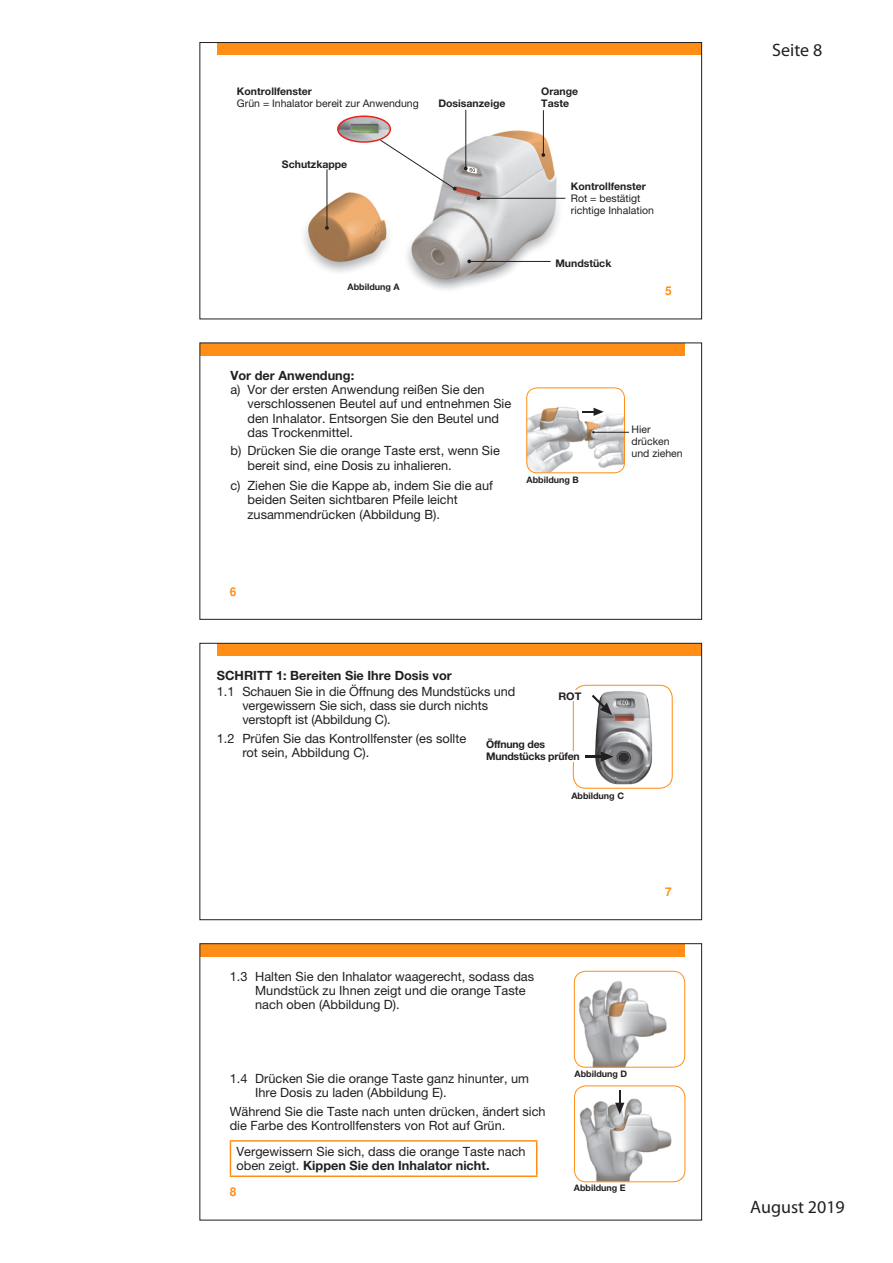
<style>
.page{position:relative;width:893px;height:1263px;background:#fff}
.page>*{position:absolute;margin:0;border:0;box-sizing:border-box;transform-origin:0 0}
.t1{font:18px "Myriad Pro";color:#231f20}
.t2{font:12.75px/14.2px "Helvetica Neue LT Pro";color:#231f20}
.t3{font:700 12.75px "Helvetica Neue LT Pro";color:#231f20}
.t4{font:700 12px "Nimbus San LOT";color:#ff8e16}
.t5{font:10.5px/12px "Helvetica Neue LT Pro";color:#231f20}
.t6{font:700 10.5px/12px "Helvetica Neue LT Pro";color:#231f20}
.t7{font:700 10.5px/12px "Helvetica Neue LT Pro";letter-spacing:-.02em;color:#231f20}
.t8{font:700 10.5px "Helvetica Neue LT Pro";color:#231f20;scale:1.04 1}
.t9{font:700 9px "Helvetica Neue LT Pro";color:#231f20}
.s1{font-weight:700}
</style>
<div class="page">
<div style="left:200px;top:944px;width:485px;height:12px;background:#ff8e16"></div>
<hr style="left:230px;top:1140px;width:307px;height:2px;background:#ff8e16">
<hr style="left:230px;top:1142px;width:1px;height:33px;background:#ff8e16">
<hr style="left:536px;top:1142px;width:1px;height:33px;background:#ff8e16">
<hr style="left:230px;top:1175px;width:307px;height:2px;background:#ff8e16">
<svg style="left:574px;top:1085px;width:112px;height:98px"></svg>
<img style="left:574px;top:971px;width:111px;height:96px">
<div style="left:574px;top:971px;width:111px;height:97px;border:1px solid #ff8e16;border-radius:12px"></div>
<div style="left:200px;top:943px;width:502px;height:277px;border:1px solid #231f20"></div>
<div style="left:217px;top:643px;width:485px;height:13px;background:#ff8e16"></div>
<svg style="left:572px;top:684px;width:101px;height:105px"></svg>
<div style="left:200px;top:643px;width:502px;height:277px;border:1px solid #231f20"></div>
<div style="left:200px;top:343px;width:485px;height:13px;background:#ff8e16"></div>
<img style="left:527px;top:389px;width:97px;height:84px">
<div style="left:526px;top:387px;width:99px;height:86px;border:1px solid #ff8e16;border-radius:10px"></div>
<svg style="left:582px;top:408px;width:22px;height:8px"></svg>
<hr style="left:593px;top:432px;width:36px;height:1px;background:#231f20">
<img style="left:304px;top:128px;width:262px;height:162px">
<hr style="left:327px;top:169px;width:1px;height:58px;background:#231f20">
<svg style="left:325px;top:226px;width:4px;height:4px"></svg>
<hr style="left:465px;top:110px;width:1px;height:57px;background:#231f20">
<hr style="left:543px;top:110px;width:1px;height:44px;background:#231f20">
<svg style="left:541px;top:153px;width:4px;height:4px"></svg>
<hr style="left:470px;top:261px;width:81px;height:1px;background:#231f20">
<svg style="left:467px;top:259px;width:4px;height:4px"></svg>
<hr style="left:479px;top:198px;width:86px;height:1px;background:#231f20">
<svg style="left:464px;top:166px;width:13px;height:8px"></svg>
<img style="left:338px;top:116px;width:52px;height:26px">
<div style="left:337px;top:115px;width:54px;height:28px;border:2px solid #e72419;border-radius:50%"></div>
<svg style="left:380px;top:140px;width:77px;height:51px"></svg>
<div style="left:217px;top:43px;width:485px;height:12px;background:#ff8e16"></div>
<div style="left:200px;top:42px;width:502px;height:277px;border:1px solid #231f20"></div>
<p class="t6" style="left:237px;top:85px;width:77px">Kontrollfenster</p>
<p class="t5" style="left:237px;top:97px;width:183px">Grün = Inhalator bereit zur Anwendung</p>
<p class="t6" style="left:282px;top:158px;width:67px">Schutzkappe</p>
<p class="t6" style="left:438px;top:97px;width:69px">Dosisanzeige</p>
<p class="t9" style="left:348px;top:282px;width:54px">Abbildung A</p>
<p class="t6" style="left:541px;top:85px;width:38px">Orange<br>Taste</p>
<p class="t6" style="left:571px;top:180px;width:77px">Kontrollfenster</p>
<p class="t5" style="left:571px;top:192px;width:85px">Rot = bestätigt richtige Inhalation</p>
<p class="t6" style="left:555px;top:257px;width:58px">Mundstück</p>
<p class="t4" style="left:665px;top:284px;width:8px">5</p>
<p class="t3" style="left:230px;top:367px;width:125px">Vor der Anwendung:</p>
<p class="t2" style="left:247px;top:382px;width:265px;text-indent:-17px">a) Vor der ersten Anwendung reißen Sie den verschlossenen Beutel auf und entnehmen Sie den Inhalator. Entsorgen Sie den Beutel und das Trockenmittel.</p>
<p class="t2" style="left:247px;top:443px;width:254px;text-indent:-17px">b) Drücken Sie die orange Taste erst, wenn Sie bereit sind, eine Dosis zu inhalieren.</p>
<p class="t2" style="left:247px;top:478px;width:247px;text-indent:-17px">c) Ziehen Sie die Kappe ab, indem Sie die auf beiden Seiten sichtbaren Pfeile leicht zusammendrücken (Abbildung B).</p>
<p class="t9" style="left:527px;top:474px;width:54px">Abbildung B</p>
<p class="t4" style="left:230px;top:584px;width:8px">6</p>
<p class="t5" style="left:631px;top:423px;width:53px">Hier drücken und ziehen</p>
<p class="t3" style="left:217px;top:668px;width:236px">SCHRITT 1: Bereiten Sie Ihre Dosis vor</p>
<p class="t2" style="left:242px;top:684px;width:274px;text-indent:-26px">1.1 Schauen Sie in die Öffnung des Mundstücks und vergewissern Sie sich, dass sie durch nichts verstopft ist (Abbildung C).</p>
<p class="t2" style="left:242px;top:731px;width:225px;text-indent:-26px">1.2 Prüfen Sie das Kontrollfenster (es sollte rot sein, Abbildung C).</p>
<p class="t7" style="left:486px;top:738px;width:95px">Öffnung des<br>Mundstücks prüfen</p>
<p class="t9" style="left:571px;top:790px;width:54px">Abbildung C</p>
<p class="t8" style="left:558px;top:690px;width:24px">ROT</p>
<p class="t2" style="left:255px;top:969px;width:280px;text-indent:-26px">1.3 Halten Sie den Inhalator waagerecht, sodass das<br>Mundstück zu Ihnen zeigt und die orange Taste nach oben (Abbildung D).</p>
<p class="t2" style="left:255px;top:1071px;width:275px;text-indent:-26px">1.4 Drücken Sie die orange Taste ganz hinunter, um<br>Ihre Dosis zu laden (Abbildung E).</p>
<p class="t2" style="left:230px;top:1104px;width:318px">Während Sie die Taste nach unten drücken, ändert sich die Farbe des Kontrollfensters von Rot auf Grün.</p>
<p class="t2" style="left:236px;top:1144px;width:291px">Vergewissern Sie sich, dass die orange Taste nach oben zeigt. <span class="s1">Kippen Sie den Inhalator nicht.</span></p>
<p class="t4" style="left:230px;top:1185px;width:8px">8</p>
<p class="t9" style="left:575px;top:1068px;width:54px">Abbildung D</p>
<p class="t9" style="left:574px;top:1182px;width:53px">Abbildung E</p>
<p class="t4" style="left:665px;top:885px;width:8px">7</p>
<h1 class="t1" style="left:772px;top:40px;width:52px">Seite 8</h1>
<h1 class="t1" style="left:750px;top:1197px;width:96px">August 2019</h1>
</div>
